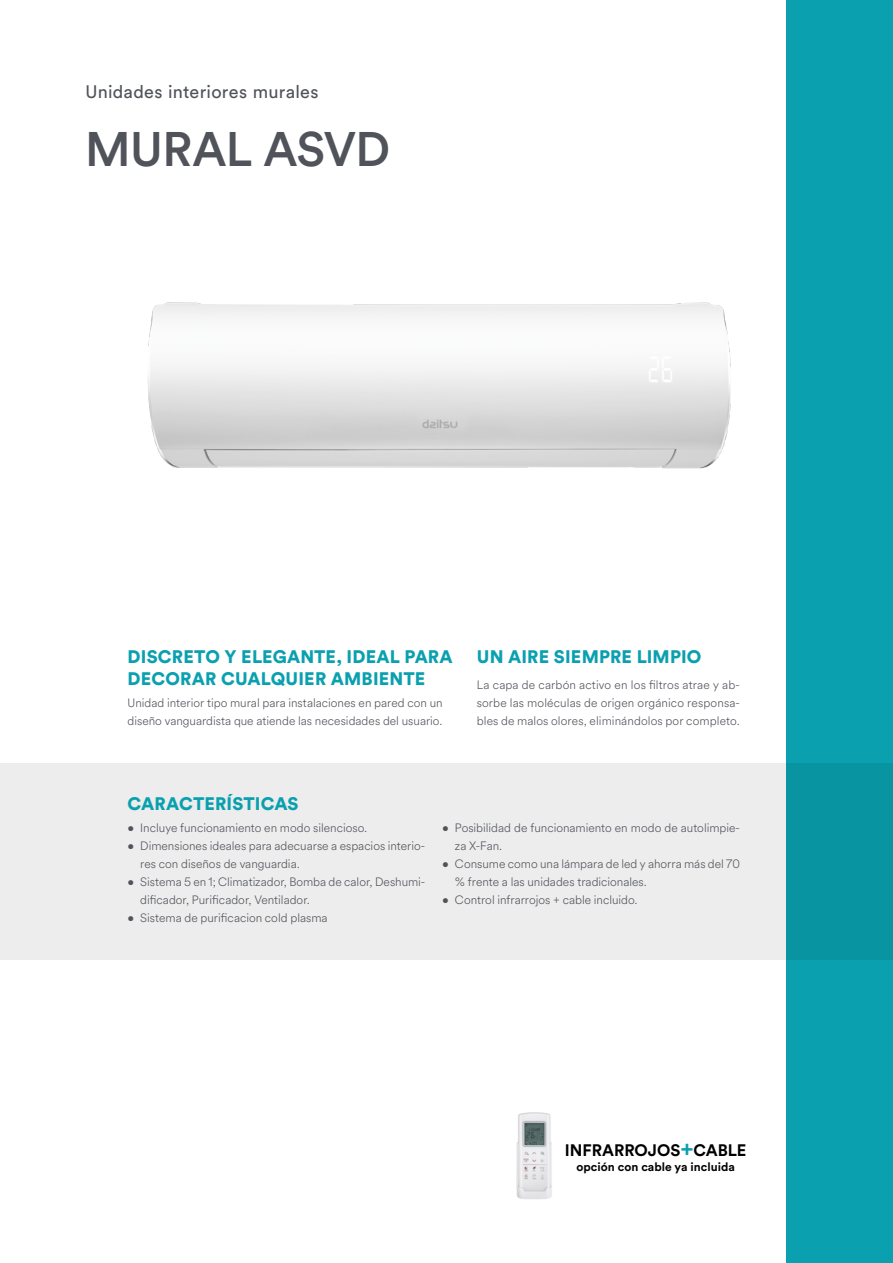
<style>
.page{position:relative;width:893px;height:1263px;background:#fff}
.page>*{position:absolute;margin:0;border:0;box-sizing:border-box;transform-origin:0 0}
.t1{font:500 48px "Circular Std";letter-spacing:-.015em;color:#50535a}
.t2{font:900 18px/21.6px "Circular Std";letter-spacing:.01em;color:#0aa0af}
.t3{font:18px "Circular Std";letter-spacing:.015em;color:#50535a}
.t4{font:700 16.5px "Circular Std";color:#000}
.t5{font:300 12px/18px "Circular Air";color:#50535a}
.t6{font:700 12px "Circular Std";color:#000}
.s1{font-size:22.5px;color:#0aa0af}
</style>
<div class="page">
<div style="left:0;top:763px;width:893px;height:197px;background:#ededed"></div>
<img style="left:148px;top:302px;width:583px;height:167px">
<div style="left:787px;top:0;width:106px;height:1263px;background:linear-gradient(to right,#0a9ead,#0a9ead)"></div>
<img style="left:516px;top:1112px;width:36px;height:87px">
<h2 class="t3" style="left:85px;top:81px;width:235px">Unidades interiores murales</h2>
<h1 class="t1" style="left:85px;top:119px;width:306px">MURAL ASVD</h1>
<h2 class="t2" style="left:128px;top:645px;width:327px">DISCRETO Y ELEGANTE, IDEAL PARA<br>DECORAR CUALQUIER AMBIENTE</h2>
<p class="t5" style="left:128px;top:693px;width:317px">Unidad interior tipo mural para instalaciones en pared con un diseño vanguardista que atiende las necesidades del usuario.</p>
<h2 class="t2" style="left:477px;top:645px;width:226px">UN AIRE SIEMPRE LIMPIO</h2>
<p class="t5" style="left:477px;top:675px;width:265px;text-align:justify">La capa de carbón activo en los filtros atrae y ab&shy;sorbe las moléculas de origen orgánico responsa&shy;bles de malos olores, eliminándolos por completo.</p>
<h2 class="t2" style="left:128px;top:792px;width:172px">CARACTERÍSTICAS</h2>
<p class="t5" style="left:128px;top:818px;width:241px">• Incluye funcionamiento en modo silencioso.</p>
<p class="t5" style="left:140px;top:836px;width:286px;text-indent:-13px">• Dimensiones ideales para adecuarse a espacios interio&shy;res con diseños de vanguardia.</p>
<p class="t5" style="left:140px;top:872px;width:286px;text-indent:-13px">• Sistema 5 en 1; Climatizador, Bomba de calor, Deshumi&shy;dificador, Purificador, Ventilador.</p>
<p class="t5" style="left:128px;top:908px;width:202px">• Sistema de purificacion cold plasma</p>
<p class="t5" style="left:455px;top:818px;width:286px;text-indent:-13px">• Posibilidad de funcionamiento en modo de autolimpie&shy;za X-Fan.</p>
<p class="t5" style="left:455px;top:854px;width:286px;text-indent:-13px">• Consume como una lámpara de led y ahorra más del 70 % frente a las unidades tradicionales.</p>
<p class="t5" style="left:442px;top:890px;width:197px">• Control infrarrojos + cable incluido.</p>
<h3 class="t4" style="left:565px;top:1140px;width:183px">INFRARROJOS<span class="s1">+</span>CABLE</h3>
<p class="t6" style="left:577px;top:1158px;width:160px">opción con cable ya incluida</p>
</div>
